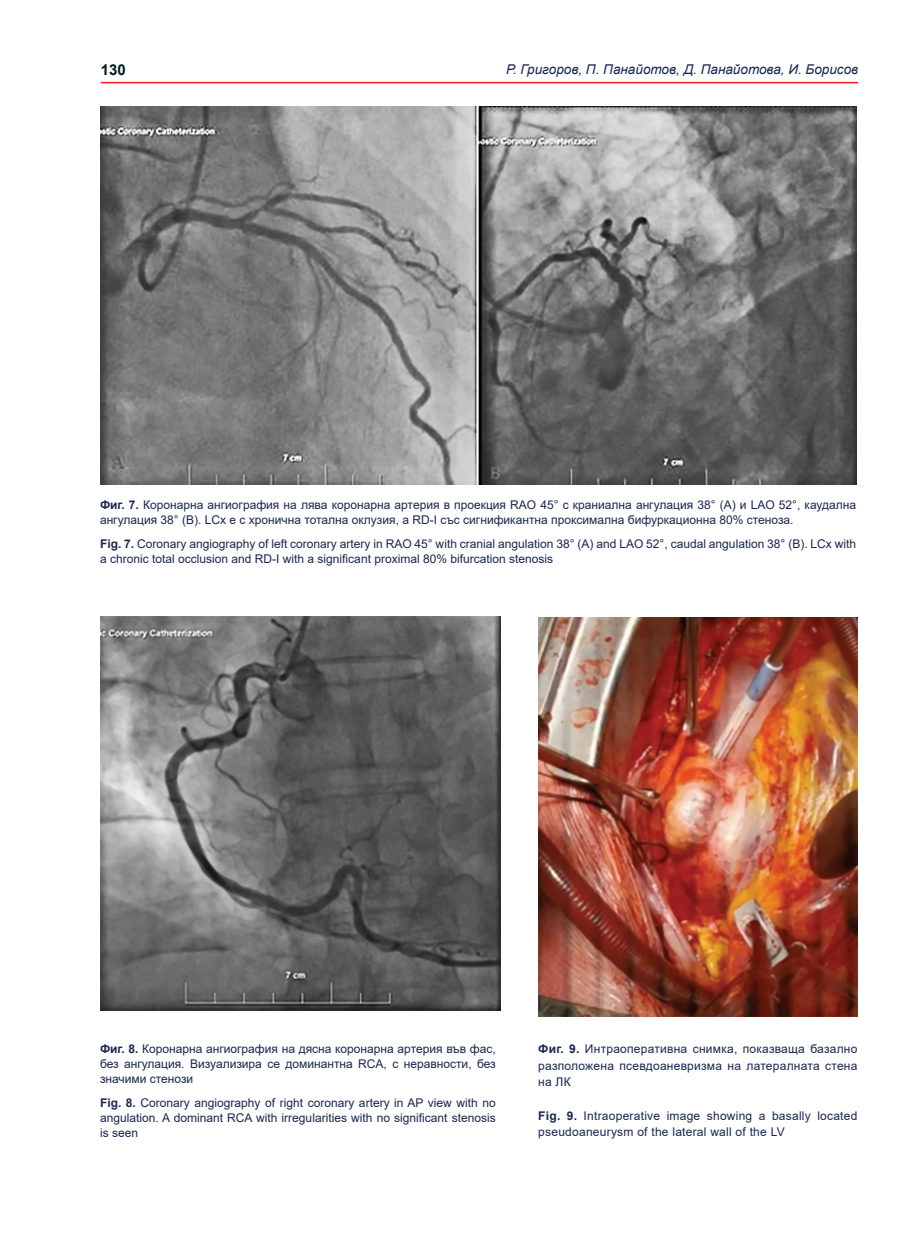
<style>
.page{position:relative;width:915px;height:1234px;background:#fff}
.page>*{position:absolute;margin:0;border:0;box-sizing:border-box;transform-origin:0 0}
.t1{font:700 15px "Arial";color:#051c24}
.t2{font:italic 13.5px "Arial";color:#182750}
.FIG{font:12px/15px "Arial";color:#182750;text-align:justify}
.FIG-2{font:12px/16.5px "Arial";letter-spacing:.02em;color:#182750}
.s1{font-weight:700}
</style>
<div class="page">
<hr style="left:101px;top:82px;width:756px;height:1px;background:#ee1d23">
<img style="left:100px;top:106px;width:755px;height:378px">
<img style="left:100px;top:617px;width:400px;height:393px">
<img style="left:538px;top:617px;width:319px;height:398px">
<p class="t1" style="left:101px;top:59px;width:27px">130</p>
<p class="t2" style="left:506px;top:60px;width:353px">Р. Григоров, П. Панайотов, Д. Панайотова, И. Борисов</p>
<p class="FIG" style="left:100px;top:497px;width:757px"><span class="s1">Фиг. 7.</span> Коронарна ангиография на лява коронарна артерия в проекция RAO 45° с краниална ангулация 38° (А) и LAO 52°, каудална ангулация 38° (B). LCx е с хронична тотална оклузия, а RD-I със сигнификантна проксимална бифуркационна 80% стеноза.</p>
<p class="FIG" style="left:100px;top:535px;width:757px"><span class="s1">Fig. 7.</span> Coronary angiography of left coronary artery in RAO 45° with cranial angulation 38° (A) and LAO 52°, caudal angulation 38° (B). LCx with a chronic total occlusion and RD-I with a significant proximal 80% bifurcation stenosis</p>
<p class="FIG" style="left:100px;top:1040px;width:397px"><span class="s1">Фиг. 8.</span> Коронарна ангиография на дясна коронарна артерия във фас, без ангулация. Визуализира се доминантна RCA, с неравности, без значими стенози</p>
<p class="FIG" style="left:100px;top:1094px;width:397px"><span class="s1">Fig. 8.</span> Coronary angiography of right coronary artery in AP view with no angulation. A dominant RCA with irregularities with no significant stenosis is seen</p>
<p class="FIG" style="left:538px;top:1040px;width:320px;line-height:16.5px"><span class="s1">Фиг. 9.</span> Интраоперативна снимка, показваща базално разположена псевдоаневризма на латералната стена на ЛК</p>
<p class="FIG-2" style="left:538px;top:1106px;width:320px"><span class="s1">Fig. 9.</span> Intraoperative image showing a basally located pseudoaneurysm of the lateral wall of the LV</p>
</div>
